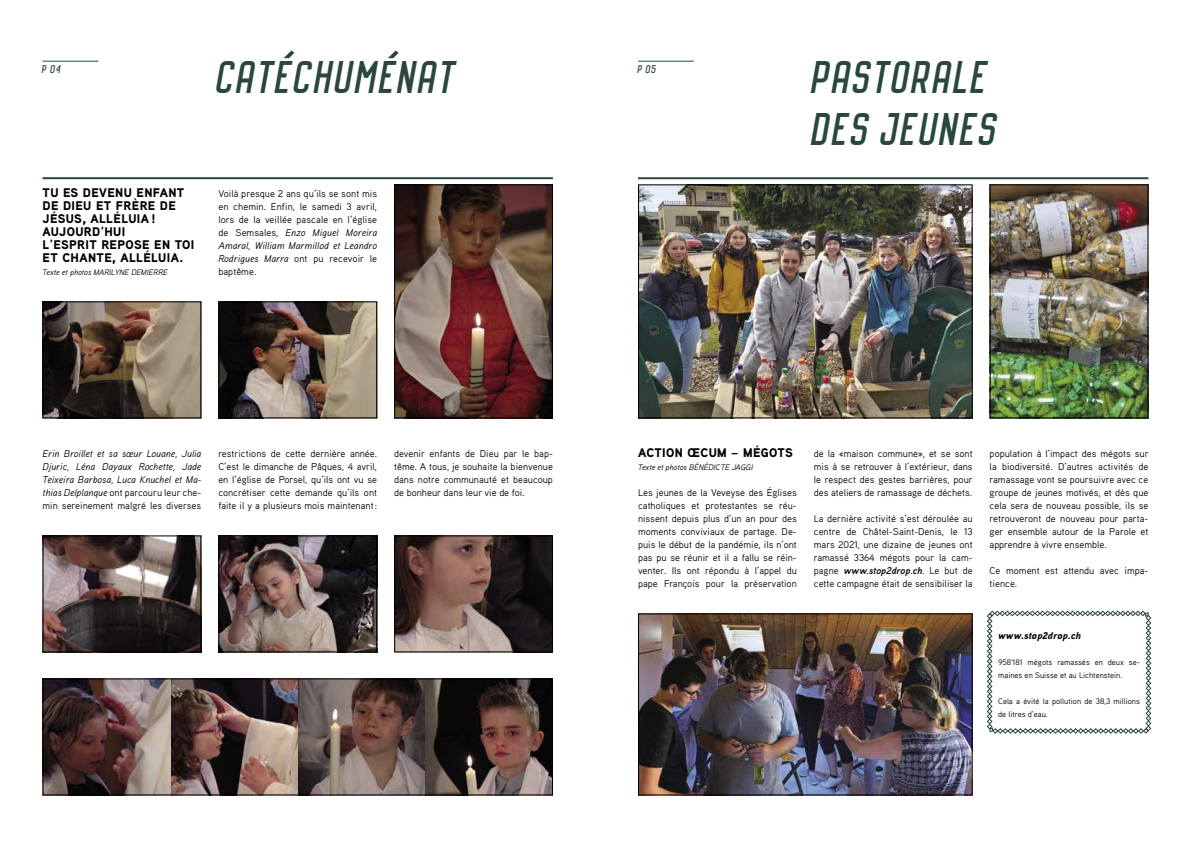
<style>
.page{position:relative;width:1191px;height:842px;background:#fff}
.page>*{position:absolute;margin:0;border:0;box-sizing:border-box;transform-origin:0 0}
.t1{font:italic 40px/52px "Octanis Sans";letter-spacing:.05em;color:#29473f}
.t2{font:900 12.5px/13px "Aaux Pro";letter-spacing:.03em;color:#000}
.t3{font:9.8px/13px "Aaux Pro";color:#000;text-align:justify}
.t4{font:italic 9.8px/13px "Aaux Pro";color:#000;text-align:justify}
.t5{font:italic 900 9.8px "Aaux Pro";color:#000}
.t6{font:italic 9.8px "Octanis Sans";color:#29473f}
.t7{font:8px/13px "Aaux Pro";color:#000}
.t8{font:italic 8px "Aaux Pro";color:#000}
.s1{font-style:italic}
.s2{font-style:normal}
.s3{font-weight:700;font-style:italic}
</style>
<div class="page">
<hr style="left:43px;top:61px;width:55px;height:1px;background:#29473f">
<hr style="left:43px;top:177px;width:510px;height:2px;background:#29473f">
<img style="left:45px;top:303px;width:154px;height:113px">
<div style="left:43px;top:301px;width:158px;height:117px;border:1px solid #000"></div>
<hr style="left:638px;top:177px;width:510px;height:2px;background:#29473f">
<img style="left:640px;top:186px;width:330px;height:230px">
<div style="left:638px;top:184px;width:334px;height:234px;border:1px solid #000"></div>
<hr style="left:638px;top:61px;width:56px;height:1px;background:#29473f">
<img style="left:640px;top:615px;width:330px;height:178px">
<div style="left:638px;top:613px;width:334px;height:182px;border:1px solid #000"></div>
<img style="left:991px;top:186px;width:155px;height:230px">
<div style="left:989px;top:184px;width:159px;height:234px;border:1px solid #000"></div>
<img style="left:220px;top:303px;width:155px;height:113px">
<div style="left:218px;top:301px;width:159px;height:117px;border:1px solid #000"></div>
<img style="left:396px;top:186px;width:155px;height:230px">
<div style="left:394px;top:184px;width:159px;height:234px;border:1px solid #000"></div>
<img style="left:45px;top:537px;width:154px;height:113px">
<div style="left:43px;top:535px;width:158px;height:117px;border:1px solid #000"></div>
<img style="left:220px;top:537px;width:155px;height:113px">
<div style="left:218px;top:535px;width:159px;height:117px;border:1px solid #000"></div>
<img style="left:396px;top:537px;width:155px;height:113px">
<div style="left:394px;top:535px;width:159px;height:117px;border:1px solid #000"></div>
<img style="left:45px;top:680px;width:506px;height:113px">
<div style="left:43px;top:678px;width:510px;height:117px;border:1px solid #000"></div>
<svg style="left:986px;top:611px;width:165px;height:123px"></svg>
<svg style="left:284px;top:50px;width:10px;height:8px"></svg>
<svg style="left:388px;top:50px;width:11px;height:8px"></svg>
<p class="t6" style="left:43px;top:64px;width:20px">P 04</p>
<h1 class="t1" style="left:218px;top:54px;width:240px">CATECHUMENAT</h1>
<p class="t2" style="left:43px;top:186px;width:153px">TU ES DEVENU ENFANT<br>DE DIEU ET FRÈRE DE<br>JÉSUS, ALLÉLUIA !<br>AUJOURD’HUI<br>L’ESPRIT REPOSE EN TOI<br>ET CHANTE, ALLÉLUIA.</p>
<p class="t8" style="left:43px;top:267px;width:127px">Texte et photos MARILYNE DEMIERRE</p>
<p class="t3" style="left:218px;top:187px;width:160px">Voilà presque 2 ans qu’ils se sont mis en chemin. Enfin, le samedi 3 avril, lors de la veillée pascale en l’église de Semsales, <span class="s1">Enzo Miguel Moreira Amaral, William Marmillod et Leandro Rodrigues Marra</span> ont pu recevoir le baptême.</p>
<p class="t4" style="left:43px;top:447px;width:160px">Erin Broillet et sa sœur Louane, Julia Djuric, Léna Dayaux Rochette, Jade Teixeira Barbosa, Luca Knuchel et Ma&shy;thias Delplanque <span class="s2">ont parcouru leur che&shy;min sereinement malgré les diverses</span></p>
<p class="t3" style="left:218px;top:447px;width:160px">restrictions de cette dernière année.<br>C’est le dimanche de Pâques, 4 avril, en l’église de Porsel, qu’ils ont vu se concrétiser cette demande qu’ils ont faite il y a plusieurs mois maintenant:</p>
<p class="t3" style="left:394px;top:447px;width:160px">devenir enfants de Dieu par le bap&shy;tême. A tous, je souhaite la bienvenue dans notre communauté et beaucoup de bonheur dans leur vie de foi.</p>
<p class="t6" style="left:638px;top:64px;width:20px">P 05</p>
<h1 class="t1" style="left:814px;top:54px;width:187px">PASTORALE<br>DES JEUNES</h1>
<p class="t2" style="left:638px;top:446px;width:156px">ACTION ŒCUM – MÉGOTS</p>
<p class="t8" style="left:638px;top:462px;width:117px">Texte et photos BÉNÉDICTE JAGGI</p>
<p class="t3" style="left:638px;top:486px;width:160px">Les jeunes de la Veveyse des Églises catholiques et protestantes se réu&shy;nissent depuis plus d’un an pour des moments conviviaux de partage. De&shy;puis le début de la pandémie, ils n’ont pas pu se réunir et il a fallu se réin&shy;venter. Ils ont répondu à l’appel du pape François pour la préservation</p>
<p class="t3" style="left:814px;top:447px;width:160px">de la «maison commune», et se sont mis à se retrouver à l’extérieur, dans le respect des gestes barrières, pour des ateliers de ramassage de déchets.</p>
<p class="t3" style="left:814px;top:512px;width:160px">La dernière activité s’est déroulée au centre de Châtel-Saint-Denis, le 13 mars 2021, une dizaine de jeunes ont ramassé 3364 mégots pour la cam&shy;pagne <span class="s3">www.stop2drop.ch</span>. Le but de cette campagne était de sensibiliser la</p>
<p class="t3" style="left:989px;top:447px;width:160px">population à l’impact des mégots sur la biodiversité. D’autres activités de ramassage vont se poursuivre avec ce groupe de jeunes motivés, et dès que cela sera de nouveau possible, ils se retrouveront de nouveau pour parta&shy;ger ensemble autour de la Parole et apprendre à vivre ensemble.</p>
<p class="t3" style="left:989px;top:564px;width:160px">Ce moment est attendu avec impa&shy;tience.</p>
<p class="t5" style="left:998px;top:630px;width:84px">www.stop2drop.ch</p>
<p class="t7" style="left:998px;top:656px;width:143px">958'181 mégots ramassés en deux se&shy;maines en Suisse et au Lichtenstein.</p>
<p class="t7" style="left:998px;top:695px;width:143px">Cela a évité la pollution de 38,3 millions de litres d’eau.</p>
</div>
